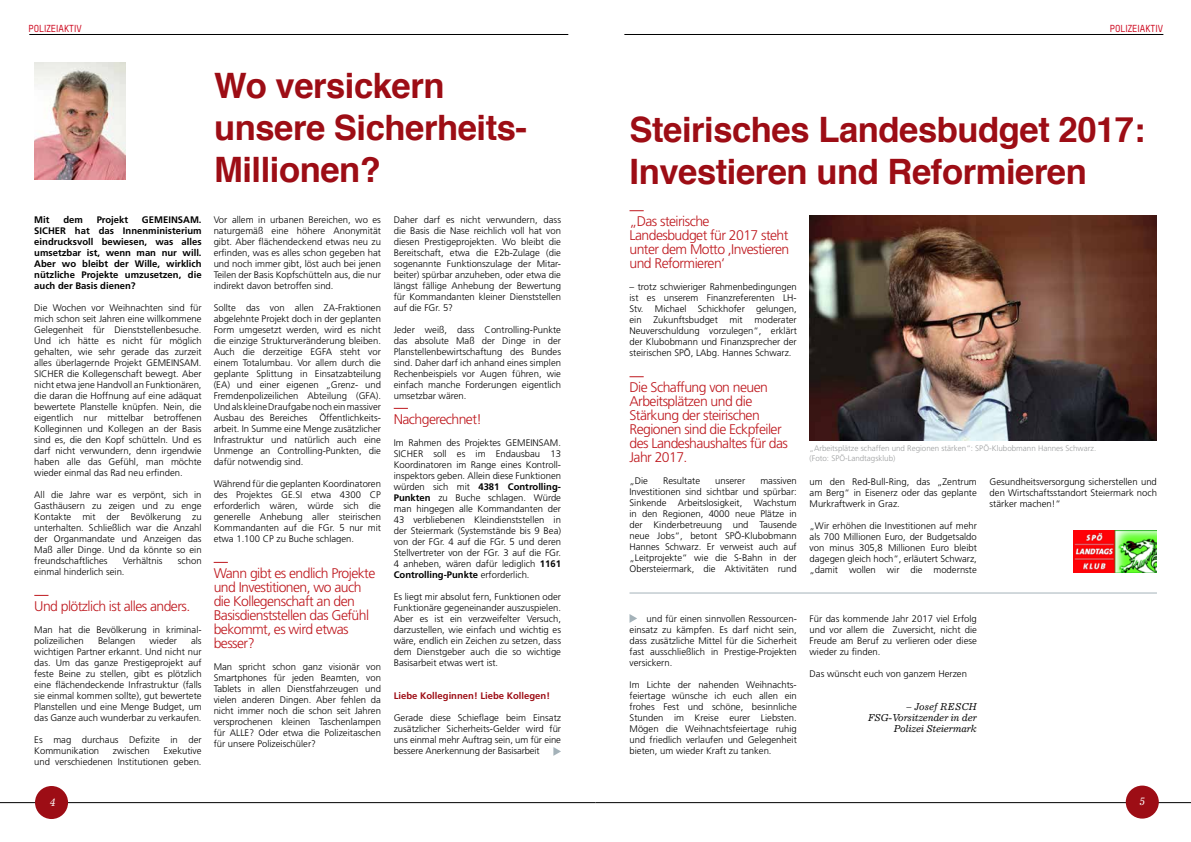
<style>
.page{position:relative;width:1191px;height:842px;background:#fff}
.page>*{position:absolute;margin:0;border:0;box-sizing:border-box;transform-origin:0 0}
.t1{font:700 35px/42px "Helvetica";letter-spacing:-.015em;color:#9d0d15}
.t2{font:300 14px/14px "Frutiger LT Std";letter-spacing:-.04em;color:#be181e}
.t3{font:italic 11px "Excelsior LT Std";color:#fff}
.t4{font:italic 10px/11px "Excelsior LT Std";letter-spacing:-.03em;color:#000;text-align:right}
.t5{font:500 10px "TSTARPRO";color:#cd071e}
.t6{font:300 9.5px/11px "Frutiger LT Std";color:#000;text-align:justify}
.t7{font:700 9.5px/11px "Frutiger LT Std";color:#000;text-align:justify}
.t8{font:700 9.5px "Frutiger LT Std";color:#9d0d15}
.t9{font:300 8px/10px "Frutiger LT Std";color:#9c9e9f}
.s1{font-weight:700}
</style>
<div class="page">
<hr style="left:595px;top:802px;width:596px;height:1px;background:#000">
<hr style="left:0;top:802px;width:595px;height:1px;background:#000">
<hr style="left:29px;top:34px;width:539px;height:1px;background:#000">
<hr style="left:624px;top:34px;width:539px;height:1px;background:#000">
<div style="left:35px;top:786px;width:33px;height:33px;background:#9d0d15;border-radius:50%"></div>
<div style="left:1125px;top:785px;width:33px;height:34px;background:#9d0d15;border-radius:50%"></div>
<svg style="left:629px;top:210px;width:14px;height:1px"></svg>
<svg style="left:629px;top:376px;width:14px;height:1px"></svg>
<hr style="left:629px;top:593px;width:528px;height:1px;background:#a4b2b9">
<svg style="left:34px;top:595px;width:14px;height:1px"></svg>
<svg style="left:214px;top:562px;width:14px;height:1px"></svg>
<svg style="left:394px;top:408px;width:14px;height:1px"></svg>
<img style="left:34px;top:62px;width:91px;height:117px">
<svg style="left:553px;top:747px;width:8px;height:9px"></svg>
<svg style="left:629px;top:614px;width:8px;height:9px"></svg>
<img style="left:1073px;top:531px;width:83px;height:42px">
<img style="left:809px;top:215px;width:347px;height:226px">
<p class="t5" style="left:29px;top:22px;width:55px">POLIZEIAKTIV</p>
<p class="t5" style="left:1109px;top:22px;width:55px">POLIZEIAKTIV</p>
<h1 class="t1" style="left:214px;top:65px;width:314px">Wo versickern unsere Sicherheits-<br>Millionen?</h1>
<p class="t7" style="left:34px;top:214px;width:17px">Mit</p>
<p class="t7" style="left:63px;top:214px;width:21px">dem</p>
<p class="t7" style="left:97px;top:214px;width:33px">Projekt</p>
<p class="t7" style="left:34px;top:214px;width:169px;text-indent:108px">GEMEINSAM.<br>SICHER hat das Innenministerium eindrucksvoll bewiesen, was alles umsetzbar ist, wenn man nur will.<br>Aber wo bleibt der Wille, wirklich nützliche Projekte umzusetzen, die auch der Basis dienen?</p>
<p class="t6" style="left:34px;top:302px;width:169px">Die Wochen vor Weihnachten sind für mich schon seit Jahren eine willkommene Gelegenheit für Dienststellenbesuche.<br>Und ich hätte es nicht für möglich gehalten, wie sehr gerade das zurzeit alles überlagernde Projekt GEMEINSAM.<br>SICHER die Kollegenschaft bewegt. Aber nicht etwa jene Handvoll an Funktionären, die daran die Hoffnung auf eine adäquat bewertete Planstelle knüpfen. Nein, die eigentlich nur mittelbar betroffenen Kolleginnen und Kollegen an der Basis sind es, die den Kopf schütteln. Und es darf nicht verwundern, denn irgendwie haben alle das Gefühl, man möchte wieder einmal das Rad neu erfinden.</p>
<p class="t6" style="left:34px;top:489px;width:169px">All die Jahre war es verpönt, sich in Gasthäusern zu zeigen und zu enge Kontakte mit der Bevölkerung zu unterhalten. Schließlich war die Anzahl der Organmandate und Anzeigen das Maß aller Dinge. Und da könnte so ein freundschaftliches</p>
<p class="t6" style="left:123px;top:555px;width:41px">Verhältnis</p>
<p class="t6" style="left:178px;top:555px;width:25px">schon</p>
<p class="t6" style="left:34px;top:566px;width:92px">einmal hinderlich sein.</p>
<h2 class="t2" style="left:34px;top:599px;width:157px">Und plötzlich ist alles anders.</h2>
<p class="t6" style="left:34px;top:624px;width:169px">Man hat die Bevölkerung in kriminal&shy;polizeilichen</p>
<p class="t6" style="left:34px;top:635px;width:169px;text-indent:157px">als wichtigen Partner erkannt. Und nicht nur das. Um das ganze Prestigeprojekt auf feste Beine zu stellen, gibt es plötzlich eine flächendeckende Infrastruktur (falls sie einmal kommen sollte), gut bewertete Planstellen und eine Menge Budget, um das Ganze auch wunderbar zu verkaufen.</p>
<p class="t6" style="left:34px;top:734px;width:169px">Es mag durchaus Defizite in der<br>Kommunikation</p>
<p class="t6" style="left:98px;top:635px;width:39px">Belangen</p>
<p class="t6" style="left:150px;top:635px;width:29px">wieder</p>
<p class="t6" style="left:34px;top:745px;width:169px;text-align:right">Exekutive<br>und verschiedenen Institutionen geben.</p>
<p class="t6" style="left:113px;top:745px;width:38px">zwischen</p>
<p class="t6" style="left:214px;top:214px;width:169px">Vor allem in urbanen Bereichen, wo es naturgemäß eine höhere Anonymität gibt. Aber flächendeckend etwas neu zu erfinden, was es alles schon gegeben hat und noch immer gibt, löst auch bei jenen Teilen der Basis Kopfschütteln aus, die nur indirekt davon betroffen sind.</p>
<p class="t6" style="left:214px;top:302px;width:169px">Sollte das von allen ZA-Fraktionen abgelehnte Projekt doch in der geplanten Form umgesetzt werden, wird es nicht die einzige Strukturveränderung bleiben.<br>Auch die derzeitige EGFA steht vor einem Totalumbau. Vor allem durch die geplante Splittung in Einsatzabteilung (EA) und einer eigenen „Grenz- und Fremdenpolizeilichen Abteilung (GFA).<br>Und als kleine Draufgabe noch ein massiver Ausbau des Bereiches Öffentlichkeits&shy;arbeit. In Summe eine Menge zusätzlicher Infrastruktur und natürlich auch eine Unmenge an Controlling-Punkten, die dafür notwendig sind.</p>
<p class="t6" style="left:214px;top:478px;width:169px">Während für die geplanten Koordinatoren des Projektes GE.SI etwa 4300 CP erforderlich wären, würde sich die generelle Anhebung aller steirischen Kommandanten auf die FGr. 5 nur mit etwa 1.100 CP zu Buche schlagen.</p>
<h2 class="t2" style="left:214px;top:566px;width:163px">Wann gibt es endlich Projekte und Investitionen, wo auch die Kollegenschaft an den<br>Basisdienststellen das Gefühl bekommt, es wird etwas besser?</h2>
<p class="t6" style="left:214px;top:661px;width:169px">Man spricht schon ganz visionär von Smartphones für jeden Beamten, von Tablets in allen Dienstfahrzeugen und vielen anderen Dingen. Aber fehlen da nicht immer noch die schon seit Jahren versprochenen kleinen Taschenlampen für ALLE? Oder etwa die Polizeitaschen für unsere Polizeischüler?</p>
<p class="t6" style="left:394px;top:214px;width:169px">Daher darf es nicht verwundern, dass die Basis die Nase reichlich voll hat von diesen Prestigeprojekten. Wo bleibt die Bereitschaft, etwa die E2b-Zulage (die sogenannte Funktionszulage der Mitar&shy;beiter) spürbar anzuheben, oder etwa die längst fällige Anhebung der Bewertung für Kommandanten kleiner Dienststellen auf die FGr. 5?</p>
<p class="t6" style="left:394px;top:324px;width:169px">Jeder weiß, dass Controlling-Punkte das absolute Maß der Dinge in der Planstellenbewirtschaftung des Bundes sind. Daher darf ich anhand eines simplen Rechenbeispiels vor Augen führen, wie einfach manche Forderungen eigentlich umsetzbar wären.</p>
<h2 class="t2" style="left:394px;top:412px;width:90px">Nachgerechnet!</h2>
<p class="t6" style="left:394px;top:437px;width:169px">Im Rahmen des Projektes GEMEINSAM.<br>SICHER soll es im Endausbau 13<br>Koordinatoren im Range eines Kontroll&shy;inspektors geben. Allein diese Funktionen würden sich mit <span class="s1">4381 Controlling-Punkten</span> zu Buche schlagen. Würde man hingegen alle Kommandanten der 43 verbliebenen Kleindienststellen in der Steiermark (Systemstände bis 9 Bea) von der FGr. 4 auf die FGr. 5 und deren Stellvertreter von der FGr. 3 auf die FGr.<br>4 anheben, wären dafür lediglich <span class="s1">1161<br>Controlling-Punkte</span> erforderlich.</p>
<p class="t6" style="left:394px;top:591px;width:169px">Es liegt mir absolut fern, Funktionen oder Funktionäre gegeneinander auszuspielen.<br>Aber es ist ein verzweifelter Versuch, darzustellen, wie einfach und wichtig es wäre, endlich ein Zeichen zu setzen, dass dem Dienstgeber auch die so wichtige Basisarbeit etwas wert ist.</p>
<p class="t8" style="left:394px;top:690px;width:158px">Liebe Kolleginnen! Liebe Kollegen!</p>
<p class="t6" style="left:394px;top:712px;width:169px">Gerade diese Schieflage beim Einsatz zusätzlicher Sicherheits-Gelder wird für uns einmal mehr Auftrag sein, um für eine bessere Anerkennung der Basisarbeit</p>
<h1 class="t1" style="left:629px;top:109px;width:517px">Steirisches Landesbudget 2017:<br>Investieren und Reformieren</h1>
<h2 class="t2" style="left:629px;top:214px;width:161px">„Das steirische<br>Landesbudget für 2017 steht unter dem Motto ,Investieren und Reformieren‘</h2>
<p class="t6" style="left:629px;top:281px;width:169px">– trotz schwieriger Rahmenbedingungen ist es unserem Finanzreferenten LH-Stv. Michael Schickhofer gelungen, ein Zukunftsbudget mit moderater Neuverschuldung vorzulegen“, erklärt der Klubobmann und Finanzsprecher der steirischen SPÖ, LAbg. Hannes Schwarz.</p>
<h2 class="t2" style="left:629px;top:380px;width:160px">Die Schaffung von neuen<br>Arbeitsplätzen und die<br>Stärkung der steirischen<br>Regionen sind die Eckpfeiler des Landeshaushaltes für das<br>Jahr 2017.</h2>
<p class="t6" style="left:629px;top:475px;width:20px">„Die</p>
<p class="t6" style="left:663px;top:475px;width:38px">Resultate</p>
<p class="t6" style="left:715px;top:475px;width:31px">unserer</p>
<p class="t9" style="left:809px;top:443px;width:288px">„Arbeitsplätze schaffen und Regionen stärken“: SPÖ-Klubobmann Hannes Schwarz. (Foto: SPÖ-Landtagsklub)</p>
<p class="t6" style="left:629px;top:475px;width:169px;text-indent:131px">massiven Investitionen sind sichtbar und spürbar:<br>Sinkende Arbeitslosigkeit, Wachstum in den Regionen, 4000 neue Plätze in der Kinderbetreuung und Tausende neue Jobs“, betont SPÖ-Klubobmann Hannes Schwarz. Er verweist auch auf „Leitprojekte“ wie die S-Bahn in der Obersteiermark, die Aktivitäten rund</p>
<p class="t6" style="left:989px;top:476px;width:169px">Gesundheitsversorgung sicherstellen und den Wirtschaftsstandort Steiermark noch stärker machen!“</p>
<p class="t6" style="left:809px;top:476px;width:169px">um den Red-Bull-Ring, das „Zentrum am Berg“ in Eisenerz oder das geplante Murkraftwerk in Graz.</p>
<p class="t6" style="left:809px;top:520px;width:169px">„Wir erhöhen die Investitionen auf mehr als 700 Millionen Euro, der Budgetsaldo von minus 305,8 Millionen Euro bleibt dagegen gleich hoch“, erläutert Schwarz, „damit wollen wir die modernste</p>
<p class="t6" style="left:629px;top:613px;width:169px;text-indent:17px">und für einen sinnvollen Ressourcen&shy;einsatz zu kämpfen. Es darf nicht sein, dass zusätzliche Mittel für die Sicherheit fast ausschließlich in Prestige-Projekten versickern.</p>
<p class="t6" style="left:629px;top:679px;width:169px">Im Lichte der nahenden Weihnachts&shy;feiertage wünsche ich euch allen ein frohes Fest und schöne, besinnliche Stunden im Kreise eurer Liebsten.<br>Mögen die Weihnachtsfeiertage ruhig und friedlich verlaufen und Gelegenheit bieten, um wieder Kraft zu tanken.</p>
<p class="t6" style="left:809px;top:613px;width:169px">Für das kommende Jahr 2017 viel Erfolg und vor allem die Zuversicht, nicht die Freude am Beruf zu verlieren oder diese wieder zu finden.</p>
<p class="t6" style="left:809px;top:668px;width:159px">Das wünscht euch von ganzem Herzen</p>
<p class="t4" style="left:867px;top:701px;width:111px">– Josef RESCH<br>FSG-Vorsitzender in der<br>Polizei Steiermark</p>
<p class="t3" style="left:49px;top:796px;width:8px">4</p>
<p class="t3" style="left:1139px;top:795px;width:8px">5</p>
</div>
